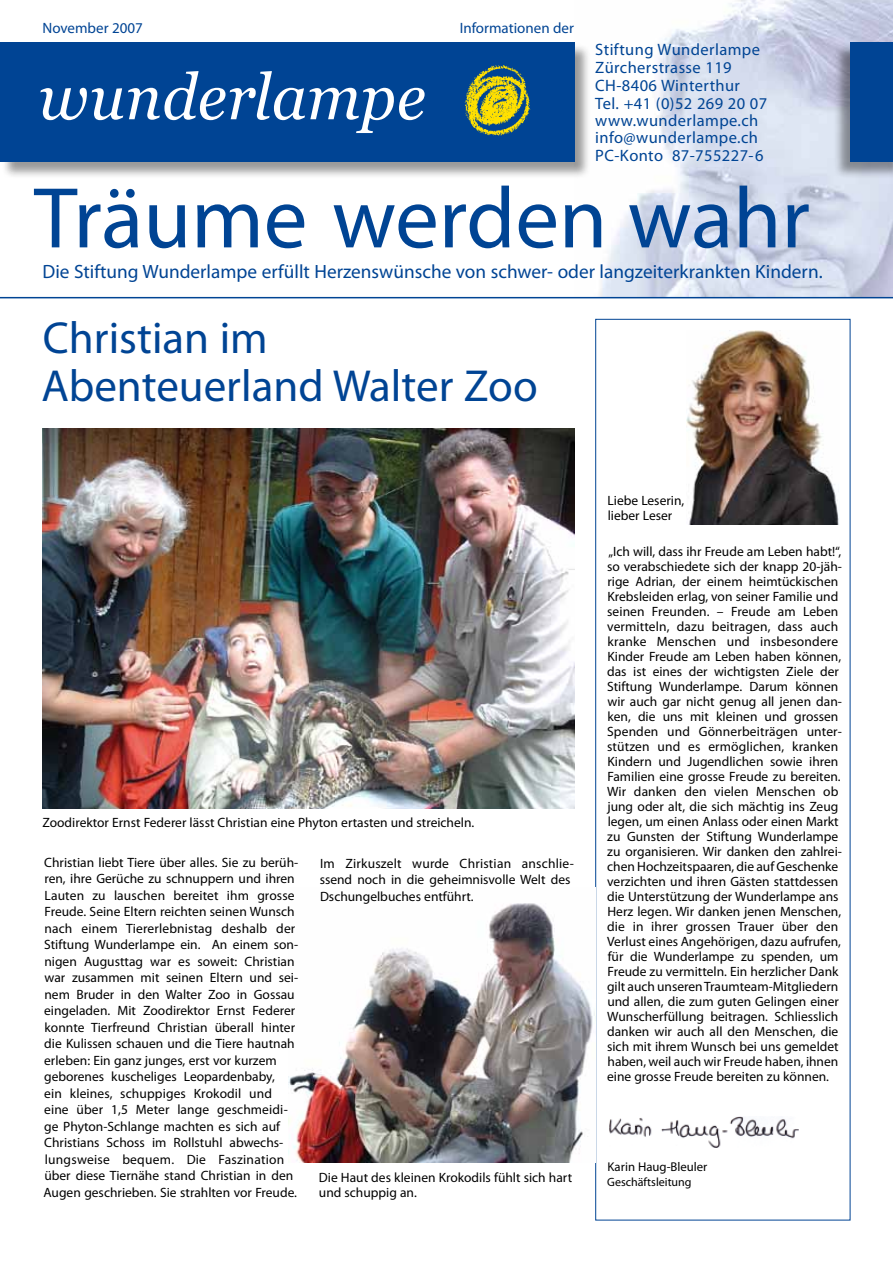
<style>
.page{position:relative;width:893px;height:1263px;background:#fff}
.page>*{position:absolute;margin:0;border:0;box-sizing:border-box;transform-origin:0 0}
.t1{font:87px "Myriad Pro";color:#004494}
.t2{font:45px/48px "Myriad Pro";color:#004494}
.t3{font:19.35px "Myriad Pro";color:#004494}
.t4{font:16.5px/17.7px "Myriad Pro";letter-spacing:.025em;color:#004494}
.t5{font:15px "Myriad Pro";color:#004494}
.t6{font:13.5px/15px "Myriad Pro";color:#000}
.t7{font:12.75px "Myriad Pro";color:#000}
.t8{font:12px "Myriad Pro";color:#000}
</style>
<div class="page">
<div style="left:595px;top:319px;width:255px;height:901px;border:1px solid #004494"></div>
<img style="left:574px;top:0;width:319px;height:297px">
<div style="left:1px;top:43px;width:591px;height:136px;background:#000;opacity:.4"></div>
<div style="left:0;top:43px;width:574px;height:119px;background:#004494"></div>
<svg style="left:40px;top:71px;width:385px;height:62px"></svg>
<img style="left:465px;top:65px;width:66px;height:71px">
<hr style="left:0;top:297px;width:893px;height:1px;background:#004494">
<div style="left:833px;top:43px;width:60px;height:136px;background:#000;opacity:.4"></div>
<div style="left:850px;top:43px;width:43px;height:119px;background:#004494"></div>
<img style="left:686px;top:330px;width:153px;height:194px">
<img style="left:43px;top:428px;width:531px;height:380px">
<img style="left:609px;top:1116px;width:190px;height:31px">
<img style="left:289px;top:903px;width:306px;height:259px">
<p class="t5" style="left:43px;top:18px;width:102px">November 2007</p>
<p class="t5" style="left:460px;top:18px;width:116px">Informationen der</p>
<p class="t4" style="left:595px;top:40px;width:173px">Stiftung Wunderlampe<br>Zürcherstrasse 119<br>CH-8406 Winterthur<br>Tel. +41 (0)52 269 20 07 www.wunderlampe.ch info@wunderlampe.ch<br>PC-Konto 87-755227-6</p>
<h1 class="t1" style="left:34px;top:165px;width:777px">Träume werden wahr</h1>
<h3 class="t3" style="left:43px;top:259px;width:782px">Die Stiftung Wunderlampe erfüllt Herzenswünsche von schwer- oder langzeiterkrankten Kindern.</h3>
<h2 class="t2" style="left:41px;top:313px;width:498px">Christian im<br>Abenteuerland Walter Zoo</h2>
<p class="t6" style="left:43px;top:814px;width:433px">Zoodirektor Ernst Federer lässt Christian eine Phyton ertasten und streicheln.</p>
<p class="t6" style="left:44px;top:854px;width:256px;line-height:16.5px">Christian liebt Tiere über alles. Sie zu berüh&shy;ren, ihre Gerüche zu schnuppern und ihren Lauten zu lauschen bereitet ihm grosse Freude. Seine Eltern reichten seinen Wunsch nach einem Tiererlebnistag deshalb der Stiftung Wunderlampe ein. An einem son&shy;nigen Augusttag war es soweit: Christian war zusammen mit seinen Eltern und sei&shy;nem Bruder in den Walter Zoo in Gossau eingeladen. Mit Zoodirektor Ernst Federer konnte Tierfreund Christian überall hinter die Kulissen schauen und die Tiere hautnah erleben: Ein ganz junges, erst vor kurzem geborenes kuscheliges Leopardenbaby,<br>ein kleines, schuppiges Krokodil und eine über 1,5 Meter lange geschmeidi&shy;ge Phyton-Schlange machten es sich auf Christians Schoss im Rollstuhl abwechs&shy;lungsweise bequem. Die Faszination über diese Tiernähe stand Christian in den Augen geschrieben. Sie strahlten vor Freude.</p>
<p class="t6" style="left:320px;top:855px;width:256px;line-height:16.5px">Im Zirkuszelt wurde Christian anschlie&shy;ssend noch in die geheimnisvolle Welt des<br>Dschungelbuches entführt.</p>
<p class="t6" style="left:319px;top:1169px;width:255px">Die Haut des kleinen Krokodils fühlt sich hart und schuppig an.</p>
<p class="t6" style="left:607px;top:493px;width:78px">Liebe Leserin, lieber Leser</p>
<p class="t6" style="left:607px;top:544px;width:236px">„Ich will, dass ihr Freude am Leben habt!“, so verabschiedete sich der knapp 20-jäh&shy;rige Adrian, der einem heimtückischen Krebsleiden erlag, von seiner Familie und seinen Freunden. – Freude am Leben vermitteln, dazu beitragen, dass auch kranke Menschen und insbesondere Kinder Freude am Leben haben können, das ist eines der wichtigsten Ziele der Stiftung Wunderlampe. Darum können wir auch gar nicht genug all jenen dan&shy;ken, die uns mit kleinen und grossen Spenden und Gönnerbeiträgen unter&shy;stützen und es ermöglichen, kranken Kindern und Jugendlichen sowie ihren Familien eine grosse Freude zu bereiten.<br>Wir danken den vielen Menschen ob jung oder alt, die sich mächtig ins Zeug legen, um einen Anlass oder einen Markt zu Gunsten der Stiftung Wunderlampe zu organisieren. Wir danken den zahlrei&shy;chen Hochzeitspaaren, die auf Geschenke verzichten und ihren Gästen stattdessen die Unterstützung der Wunderlampe ans Herz legen. Wir danken jenen Menschen, die in ihrer grossen Trauer über den Verlust eines Angehörigen, dazu aufrufen, für die Wunderlampe zu spenden, um Freude zu vermitteln. Ein herzlicher Dank gilt auch unseren Traumteam-Mitgliedern und allen, die zum guten Gelingen einer Wunscherfüllung beitragen. Schliesslich danken wir auch all den Menschen, die sich mit ihrem Wunsch bei uns gemeldet haben, weil auch wir Freude haben, ihnen eine grosse Freude bereiten zu können.</p>
<p class="t7" style="left:607px;top:1159px;width:101px">Karin Haug-Bleuler</p>
<p class="t8" style="left:607px;top:1174px;width:86px">Geschäftsleitung</p>
</div>
